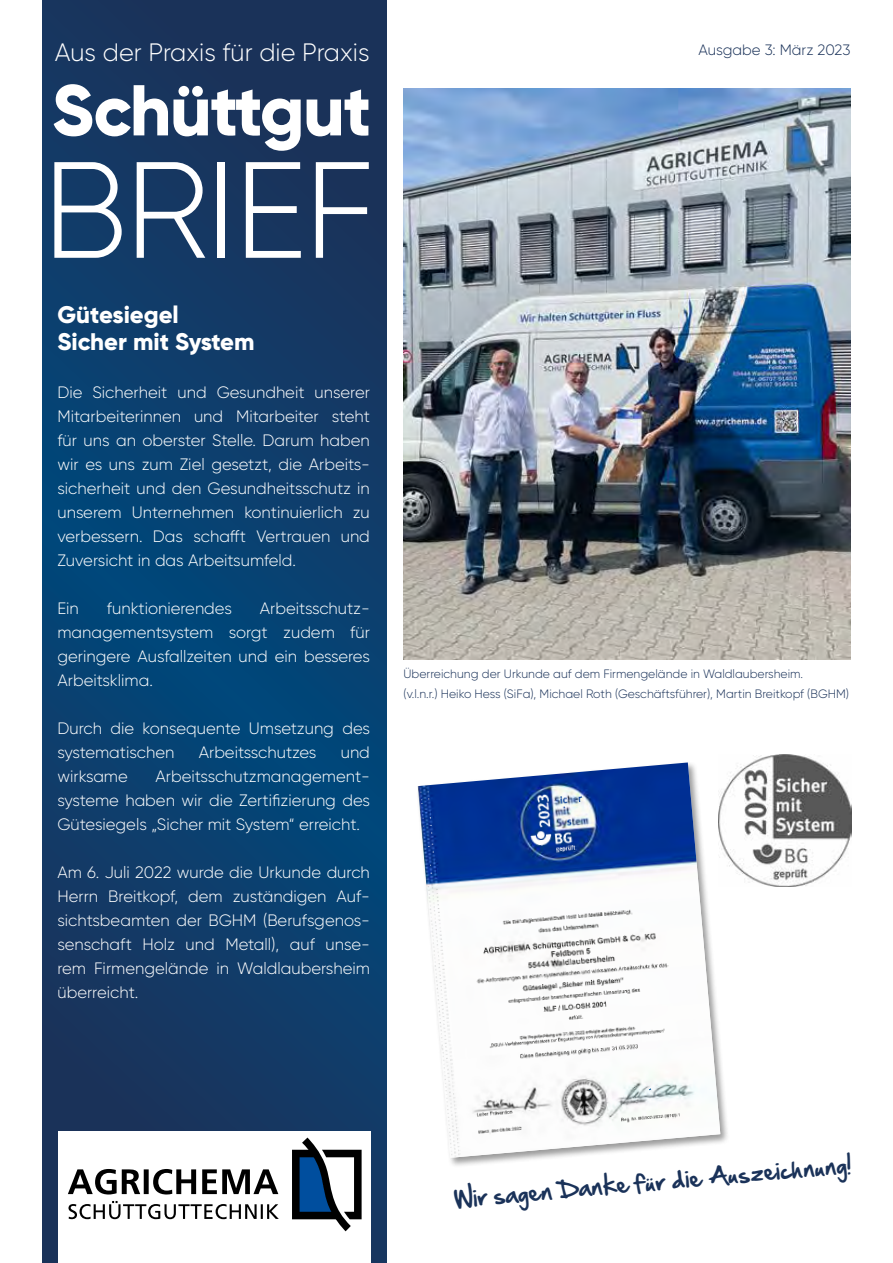
<style>
.page{position:relative;width:893px;height:1263px;background:#fff}
.page>*{position:absolute;margin:0;border:0;box-sizing:border-box;transform-origin:0 0}
.t1{font:300 136.65px "Gilroy";letter-spacing:-.02em;color:#fff}
.t2{font:800 71.7px "Gilroy";letter-spacing:-.02em;color:#fff}
.t3{font:300 25.2px "Gilroy";color:#fff}
.t4{font:800 24px/27px "Gilroy";color:#fff}
.t5{font:21.15px "Hand Of Sean";color:#1a3259}
.t6{font:300 16.5px/24px "Gilroy";color:#fff;text-align:justify}
.t7{font:300 15px "Gilroy";color:#1a3259}
.t8{font:300 12.15px/19.8px "Gilroy";color:#1a3259}
</style>
<div class="page">
<svg style="left:43px;top:0;width:344px;height:1263px;background:#0e3c69"></svg>
<img style="left:404px;top:88px;width:446px;height:571px">
<div style="left:416px;top:760px;width:314px;height:408px;background:#000;opacity:.4"></div>
<img style="left:418px;top:762px;width:302px;height:396px">
<img style="left:578px;top:794px;width:7px;height:35px">
<img style="left:420px;top:778px;width:158px;height:96px">
<img style="left:428px;top:885px;width:33px;height:273px">
<img style="left:460px;top:907px;width:222px;height:228px">
<img style="left:719px;top:754px;width:132px;height:133px">
<div style="left:59px;top:1131px;width:312px;height:132px;background:#fff"></div>
<svg style="left:292px;top:1137px;width:70px;height:94px"></svg>
<svg style="left:68px;top:1169px;width:210px;height:25px"></svg>
<svg style="left:68px;top:1201px;width:211px;height:18px"></svg>
<h3 class="t3" style="left:55px;top:36px;width:316px">Aus der Praxis für die Praxis</h3>
<p class="t7" style="left:698px;top:40px;width:154px">Ausgabe 3: März 2023</p>
<h2 class="t2" style="left:52px;top:65px;width:321px">Schüttgut</h2>
<h1 class="t1" style="left:43px;top:127px;width:334px">BRIEF</h1>
<h3 class="t4" style="left:57px;top:301px;width:199px">Gütesiegel<br>Sicher mit System</h3>
<p class="t6" style="left:57px;top:380px;width:314px">Die Sicherheit und Gesundheit unserer Mitarbeiterinnen und Mitarbeiter steht für uns an oberster Stelle. Darum haben wir es uns zum Ziel gesetzt, die Arbeits&shy;sicherheit und den Gesundheitsschutz in unserem Unternehmen kontinuierlich zu verbessern. Das schafft Vertrauen und Zuversicht in das Arbeitsumfeld.</p>
<p class="t6" style="left:57px;top:596px;width:23px">Ein</p>
<p class="t6" style="left:107px;top:596px;width:126px">funktionierendes</p>
<p class="t6" style="left:57px;top:596px;width:314px;text-indent:203px">Arbeitsschutz&shy;managementsystem sorgt zudem für geringere Ausfallzeiten und ein besseres Arbeitsklima.</p>
<p class="t6" style="left:57px;top:716px;width:314px">Durch die konsequente Umsetzung des systematischen</p>
<p class="t6" style="left:199px;top:740px;width:119px">Arbeitsschutzes</p>
<p class="t6" style="left:341px;top:740px;width:31px">und</p>
<p class="t6" style="left:57px;top:764px;width:314px;text-indent:98px">Arbeitsschutzmanagement&shy;systeme haben wir die Zertifizierung des Gütesiegels „Sicher mit System“ erreicht.</p>
<p class="t6" style="left:57px;top:860px;width:314px">Am 6. Juli 2022 wurde die Urkunde durch Herrn Breitkopf, dem zuständigen Auf&shy;sichtsbeamten der BGHM (Berufsgenos&shy;senschaft Holz und Metall), auf unse&shy;rem Firmengelände in Waldlaubersheim überreicht.</p>
<p class="t6" style="left:57px;top:764px;width:72px">wirksame</p>
<p class="t8" style="left:404px;top:664px;width:447px">Überreichung der Urkunde auf dem Firmengelände in Waldlaubersheim.<br>(v.l.n.r.) Heiko Hess (SiFa), Michael Roth (Geschäftsführer), Martin Breitkopf (BGHM)</p>
<p class="t5" style="left:453px;top:1180px;width:400px;rotate:-5deg">Wir sagen Danke für die Auszeichnung!</p>
</div>
